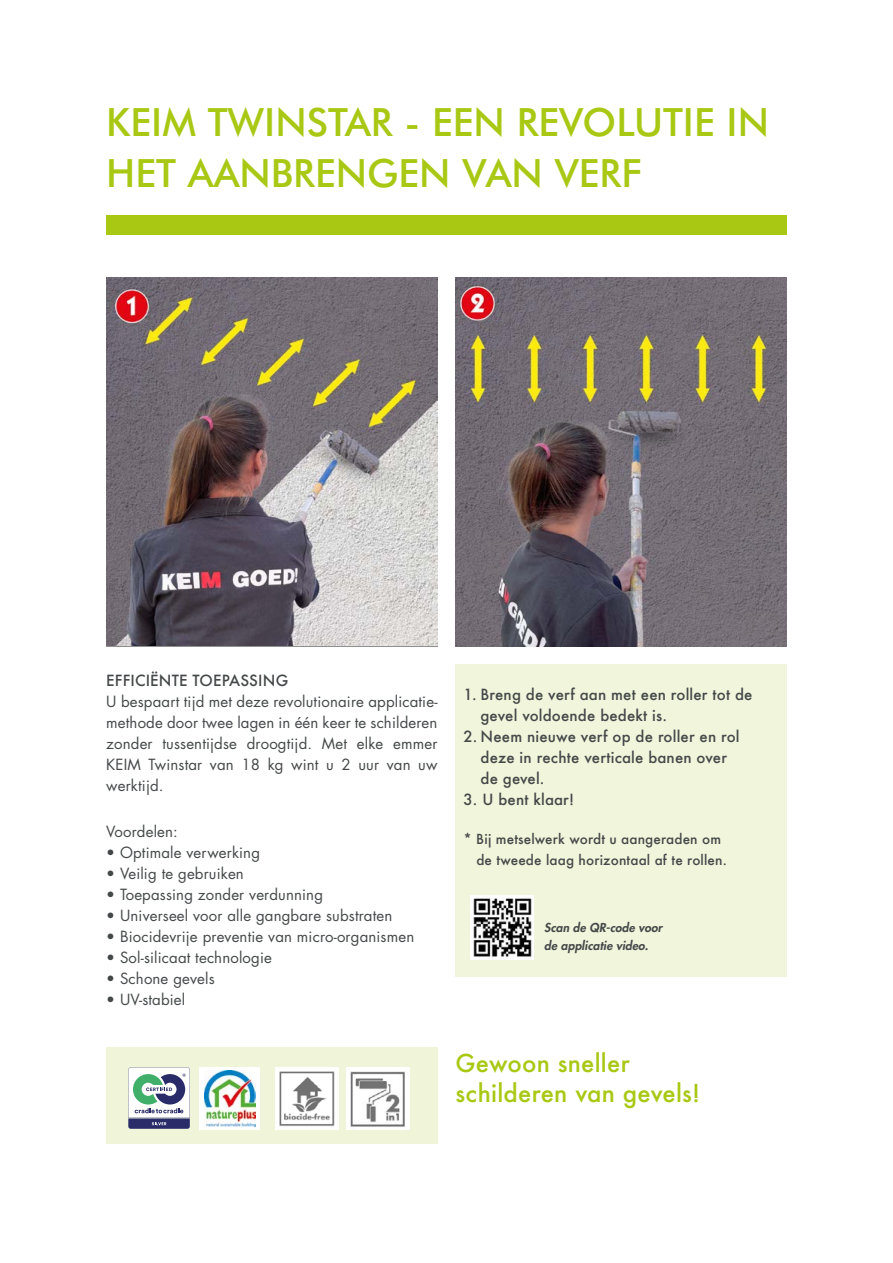
<style>
.page{position:relative;width:893px;height:1263px;background:#fff}
.page>*{position:absolute;margin:0;border:0;box-sizing:border-box;transform-origin:0 0}
.t1{font:500 39px/51px "Futura BT";color:#a8c813}
.t2{font:500 24px/30px "Futura";letter-spacing:.01em;color:#a8c813}
.t3{font:15px/21px "Futura Std";letter-spacing:.01em;color:#454849;text-align:justify}
.t4{font:500 15px/21px "Futura";letter-spacing:.01em;color:#454849}
.t5{font:500 13.5px/21px "Futura";letter-spacing:.01em;color:#454849}
.t6{font:italic 800 12px/18px "Futura Std";letter-spacing:.01em;color:#454849}
</style>
<div class="page">
<div style="left:106px;top:1047px;width:331px;height:97px;background:#f0f5da"></div>
<div style="left:455px;top:664px;width:332px;height:313px;background:#f1f5db"></div>
<div style="left:200px;top:1067px;width:60px;height:62px;background:#fff"></div>
<div style="left:106px;top:215px;width:681px;height:20px;background:#a8c813"></div>
<svg style="left:128px;top:1067px;width:62px;height:62px;background:#9eadb8"></svg>
<img style="left:204px;top:1070px;width:51px;height:56px">
<img style="left:275px;top:1067px;width:63px;height:63px">
<img style="left:346px;top:1067px;width:63px;height:63px">
<img style="left:106px;top:278px;width:331px;height:368px">
<img style="left:455px;top:278px;width:332px;height:368px">
<img style="left:471px;top:895px;width:63px;height:64px">
<p class="t1" style="left:106px;top:96px;width:664px">KEIM TWINSTAR - EEN REVOLUTIE IN<br>HET AANBRENGEN VAN VERF</p>
<p class="t4" style="left:106px;top:670px;width:184px">EFFICIËNTE TOEPASSING</p>
<p class="t3" style="left:106px;top:691px;width:333px">U bespaart tijd met deze revolutionaire applicatie&shy;methode door twee lagen in één keer te schilderen zonder tussentijdse droogtijd. Met elke emmer KEIM Twinstar van 18 kg wint u 2 uur van uw werktijd.</p>
<p class="t3" style="left:106px;top:821px;width:73px">Voordelen:</p>
<p class="t3" style="left:106px;top:842px;width:155px">• Optimale verwerking</p>
<p class="t3" style="left:106px;top:863px;width:139px">• Veilig te gebruiken</p>
<p class="t3" style="left:106px;top:884px;width:218px">• Toepassing zonder verdunning</p>
<p class="t3" style="left:106px;top:905px;width:288px">• Universeel voor alle gangbare substraten</p>
<p class="t3" style="left:106px;top:926px;width:309px">• Biocidevrije preventie van micro-organismen</p>
<p class="t3" style="left:106px;top:947px;width:167px">• Sol-silicaat technologie</p>
<p class="t3" style="left:106px;top:968px;width:110px">• Schone gevels</p>
<p class="t3" style="left:106px;top:989px;width:81px">• UV-stabiel</p>
<p class="t4" style="left:480px;top:683px;width:274px;text-indent:-17px">1. Breng de verf aan met een roller tot de gevel voldoende bedekt is.</p>
<p class="t4" style="left:480px;top:725px;width:261px;text-indent:-17px">2. Neem nieuwe verf op de roller en rol deze in rechte verticale banen over de gevel.</p>
<p class="t4" style="left:463px;top:788px;width:112px">3. U bent klaar!</p>
<p class="t5" style="left:476px;top:828px;width:252px;text-indent:-13px">* Bij metselwerk wordt u aangeraden om de tweede laag horizontaal af te rollen.</p>
<p class="t6" style="left:544px;top:918px;width:119px">Scan de QR-code voor de applicatie video.</p>
<p class="t2" style="left:455px;top:1047px;width:246px">Gewoon sneller schilderen van gevels!</p>
</div>
